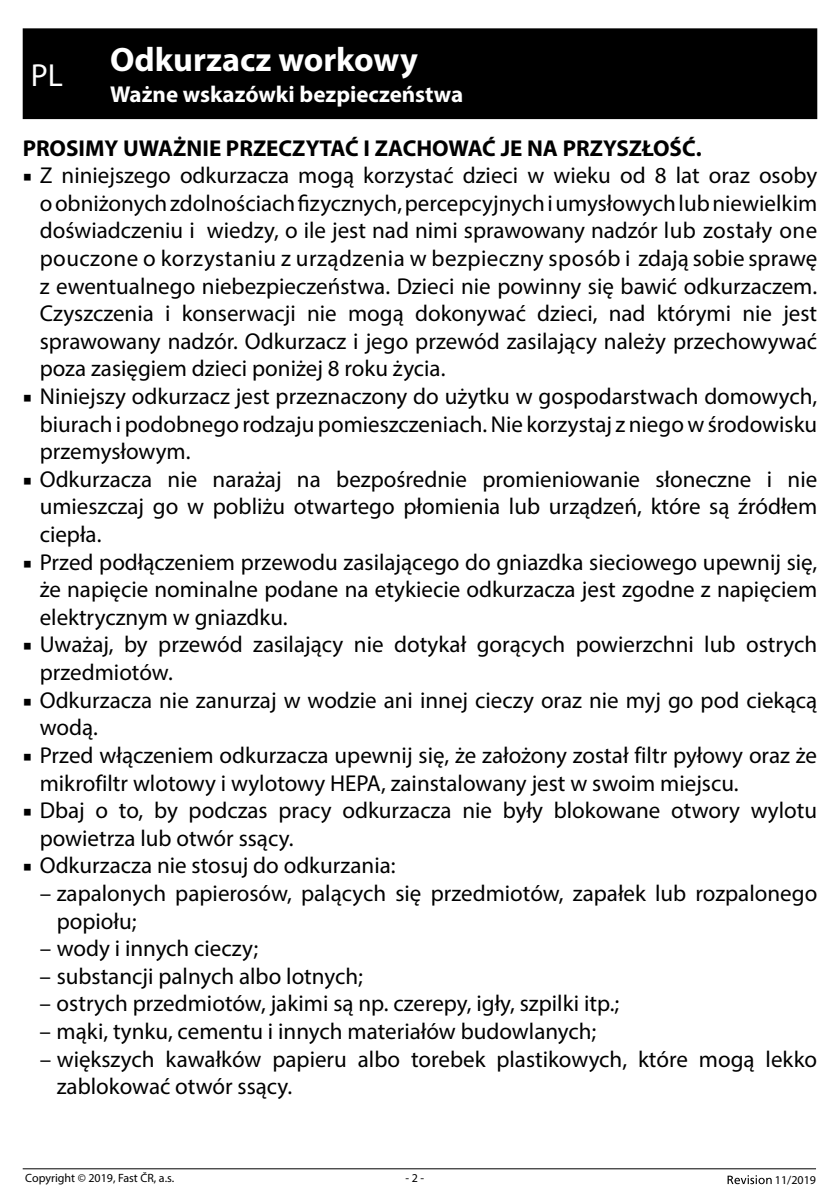
<style>
.page{position:relative;width:840px;height:1191px;background:#fff}
.page>*{position:absolute;margin:0;border:0;box-sizing:border-box;transform-origin:0 0}
.t1{font:700 34px "Myriad Pro";color:#fff}
.t2{font:32px "Myriad Pro";color:#fff}
.t3{font:23px/27.6px "Myriad Pro";color:#000}
.t4{font:700 23px "Myriad Pro";color:#000}
.t5{font:700 23px "Myriad Pro";color:#fff}
.t6{font:12px "Myriad Pro";color:#000}
.s1{font-family:"Minion Pro"}
</style>
<div class="page">
<svg style="left:727px;top:1175px;width:44px;height:9px"></svg>
<hr style="left:23px;top:1168px;width:792px;height:1px;background:#000">
<div style="left:23px;top:28px;width:793px;height:91px;background:#000"></div>
<h1 class="t1" style="left:110px;top:37px;width:309px">Odkurzacz workowy</h1>
<p class="t5" style="left:110px;top:79px;width:354px">Ważne wskazówki bezpieczeństwa</p>
<p class="t4" style="left:23px;top:133px;width:680px">PROSIMY UWAŻNIE PRZECZYTAĆ I ZACHOWAĆ JE NA PRZYSZŁOŚĆ.</p>
<p class="t3" style="left:40px;top:161px;width:778px;text-align:justify;text-indent:-17px"><span class="s1">■</span> Z niniejszego odkurzacza mogą korzystać dzieci w wieku od 8 lat oraz osoby o obniżonych zdolnościach fizycznych, percepcyjnych i umysłowych lub niewielkim doświadczeniu i wiedzy, o ile jest nad nimi sprawowany nadzór lub zostały one pouczone o korzystaniu z urządzenia w bezpieczny sposób i zdają sobie sprawę z ewentualnego niebezpieczeństwa. Dzieci nie powinny się bawić odkurzaczem.<br>Czyszczenia i konserwacji nie mogą dokonywać dzieci, nad którymi nie jest sprawowany nadzór. Odkurzacz i jego przewód zasilający należy przechowywać poza zasięgiem dzieci poniżej 8 roku życia.</p>
<p class="t3" style="left:40px;top:382px;width:778px;text-align:justify;text-indent:-17px"><span class="s1">■</span> Niniejszy odkurzacz jest przeznaczony do użytku w gospodarstwach domowych, biurach i podobnego rodzaju pomieszczeniach. Nie korzystaj z niego w środowisku przemysłowym.</p>
<p class="t3" style="left:40px;top:465px;width:778px;text-align:justify;text-indent:-17px"><span class="s1">■</span> Odkurzacza nie narażaj na bezpośrednie promieniowanie słoneczne i nie umieszczaj go w pobliżu otwartego płomienia lub urządzeń, które są źródłem ciepła.</p>
<p class="t3" style="left:40px;top:548px;width:778px;text-align:justify;text-indent:-17px"><span class="s1">■</span> Przed podłączeniem przewodu zasilającego do gniazdka sieciowego upewnij się, że napięcie nominalne podane na etykiecie odkurzacza jest zgodne z napięciem elektrycznym w gniazdku.</p>
<p class="t3" style="left:40px;top:630px;width:778px;text-indent:-17px"><span class="s1">■</span> Uważaj, by przewód zasilający nie dotykał gorących powierzchni lub ostrych przedmiotów.</p>
<p class="t3" style="left:40px;top:686px;width:778px;text-indent:-17px"><span class="s1">■</span> Odkurzacza nie zanurzaj w wodzie ani innej cieczy oraz nie myj go pod ciekącą wodą.</p>
<p class="t3" style="left:40px;top:741px;width:778px;text-indent:-17px"><span class="s1">■</span> Przed włączeniem odkurzacza upewnij się, że założony został filtr pyłowy oraz że mikrofiltr wlotowy i wylotowy HEPA, zainstalowany jest w swoim miejscu.</p>
<p class="t3" style="left:40px;top:796px;width:778px;text-indent:-17px"><span class="s1">■</span> Dbaj o to, by podczas pracy odkurzacza nie były blokowane otwory wylotu powietrza lub otwór ssący.</p>
<p class="t3" style="left:23px;top:851px;width:374px"><span class="s1">■</span> Odkurzacza nie stosuj do odkurzania:</p>
<p class="t3" style="left:57px;top:879px;width:761px;text-indent:-17px">– zapalonych papierosów, palących się przedmiotów, zapałek lub rozpalonego popiołu;</p>
<p class="t3" style="left:40px;top:934px;width:220px">– wody i innych cieczy;</p>
<p class="t3" style="left:40px;top:962px;width:324px">– substancji palnych albo lotnych;</p>
<p class="t3" style="left:40px;top:989px;width:580px">– ostrych przedmiotów, jakimi są np. czerepy, igły, szpilki itp.;</p>
<p class="t3" style="left:40px;top:1017px;width:558px">– mąki, tynku, cementu i innych materiałów budowlanych;</p>
<p class="t3" style="left:57px;top:1044px;width:761px;text-indent:-17px">– większych kawałków papieru albo torebek plastikowych, które mogą lekko zablokować otwór ssący.</p>
<h2 class="t2" style="left:31px;top:55px;width:34px">PL</h2>
<p class="t6" style="left:25px;top:1170px;width:150px">Copyright © 2019, Fast ČR, a.s.</p>
<p class="t6" style="left:405px;top:1170px;width:20px">- 2 -</p>
<p class="t6" style="left:774px;top:1172px;width:43px">11/2019</p>
</div>
